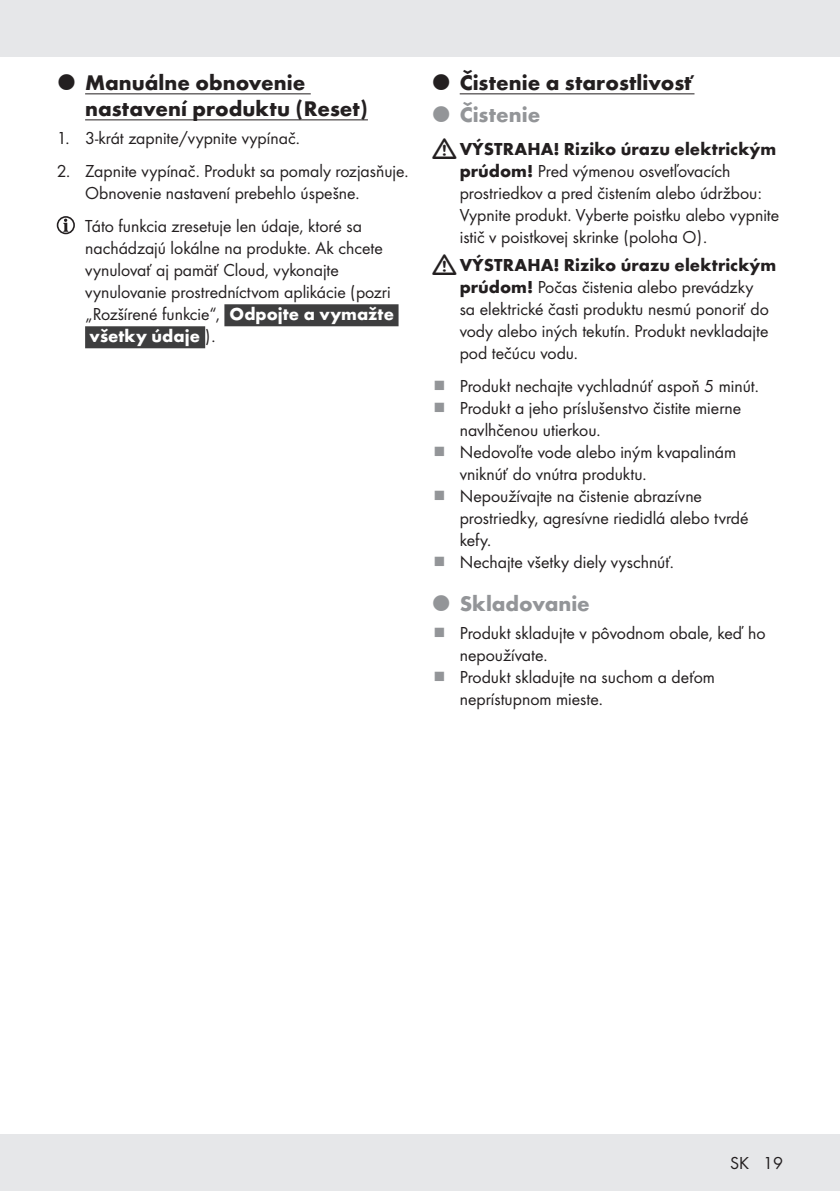
<style>
.page{position:relative;width:840px;height:1191px;background:#fff}
.page>*{position:absolute;margin:0;border:0;box-sizing:border-box;transform-origin:0 0}
.t1{font:700 22px/26px "Futura";color:#231f20}
.t2{font:700 22px "Futura";color:#939598}
.Indent_SB{font:18px/22px "Futura Boo";color:#231f20}
.s1{font-family:"Futura";font-weight:700;color:#3e3e3f}
.s2{font-family:"Futura";font-weight:700;color:#fff}
.s3{font-family:"Futura";font-weight:700}
</style>
<div class="page">
<div style="left:0;top:1134px;width:839px;height:57px;background:#e6e7e9"></div>
<div style="left:0;top:0;width:839px;height:57px;background:#e6e7e9"></div>
<hr style="left:85px;top:93px;width:225px;height:1px;background:#231f20">
<hr style="left:85px;top:119px;width:282px;height:1px;background:#231f20">
<div style="left:224px;top:304px;width:174px;height:22px;background:#3e3e3f"></div>
<div style="left:85px;top:326px;width:120px;height:22px;background:#3e3e3f"></div>
<div style="left:57px;top:216px;width:18px;height:18px;border:2px solid #231f20;border-radius:50%"></div>
<svg style="left:63px;top:219px;width:5px;height:13px"></svg>
<hr style="left:459px;top:93px;width:235px;height:1px;background:#231f20">
<p class="t1" style="left:85px;top:68px;width:284px">Manuálne obnovenie nastavení produktu (Reset)</p>
<p class="Indent_SB" style="left:57px;top:126px;width:242px">1. 3-krát zapnite/vypnite vypínač.</p>
<p class="Indent_SB" style="left:85px;top:159px;width:322px;text-indent:-28px">2. Zapnite vypínač. Produkt sa pomaly rozjasňuje.<br>Obnovenie nastavení prebehlo úspešne.</p>
<p class="Indent_SB" style="left:85px;top:214px;width:310px">Táto funkcia zresetuje len údaje, ktoré sa nachádzajú lokálne na produkte. Ak chcete vynulovať aj pamäť Cloud, vykonajte vynulovanie prostredníctvom aplikácie (pozri „Rozšírené funkcie“, <span class="s1">{</span><span class="s2">Odpojte a vymažte všetky údaje</span><span class="s1">}</span>).</p>
<p class="t1" style="left:459px;top:68px;width:236px">Čistenie a starostlivosť</p>
<p class="t2" style="left:459px;top:98px;width:82px">Čistenie</p>
<p class="Indent_SB" style="left:459px;top:137px;width:321px"><span class="s3">VÝSTRAHA! Riziko úrazu elektrickým prúdom!</span> Pred výmenou osvetľovacích prostriedkov a pred čistením alebo údržbou:<br>Vypnite produkt. Vyberte poistku alebo vypnite istič v poistkovej skrinke (poloha O).</p>
<p class="Indent_SB" style="left:459px;top:253px;width:318px"><span class="s3">VÝSTRAHA! Riziko úrazu elektrickým prúdom!</span> Počas čistenia alebo prevádzky<br>sa elektrické časti produktu nesmú ponoriť do vody alebo iných tekutín. Produkt nevkladajte pod tečúcu vodu.</p>
<p class="Indent_SB" style="left:459px;top:374px;width:298px">Produkt nechajte vychladnúť aspoň 5 minút.</p>
<p class="Indent_SB" style="left:459px;top:396px;width:283px">Produkt a jeho príslušenstvo čistite mierne navlhčenou utierkou.</p>
<p class="Indent_SB" style="left:459px;top:440px;width:278px">Nedovoľte vode alebo iným kvapalinám vniknúť do vnútra produktu.</p>
<p class="Indent_SB" style="left:459px;top:484px;width:290px">Nepoužívajte na čistenie abrazívne prostriedky, agresívne riedidlá alebo tvrdé kefy.</p>
<p class="Indent_SB" style="left:459px;top:550px;width:213px">Nechajte všetky diely vyschnúť.</p>
<p class="t2" style="left:459px;top:587px;width:132px">Skladovanie</p>
<p class="Indent_SB" style="left:459px;top:621px;width:307px">Produkt skladujte v pôvodnom obale, keď ho nepoužívate.</p>
<p class="Indent_SB" style="left:459px;top:665px;width:257px">Produkt skladujte na suchom a deťom neprístupnom mieste.</p>
<p class="Indent_SB" style="left:729px;top:1151px;width:55px">SK 19</p>
</div>
